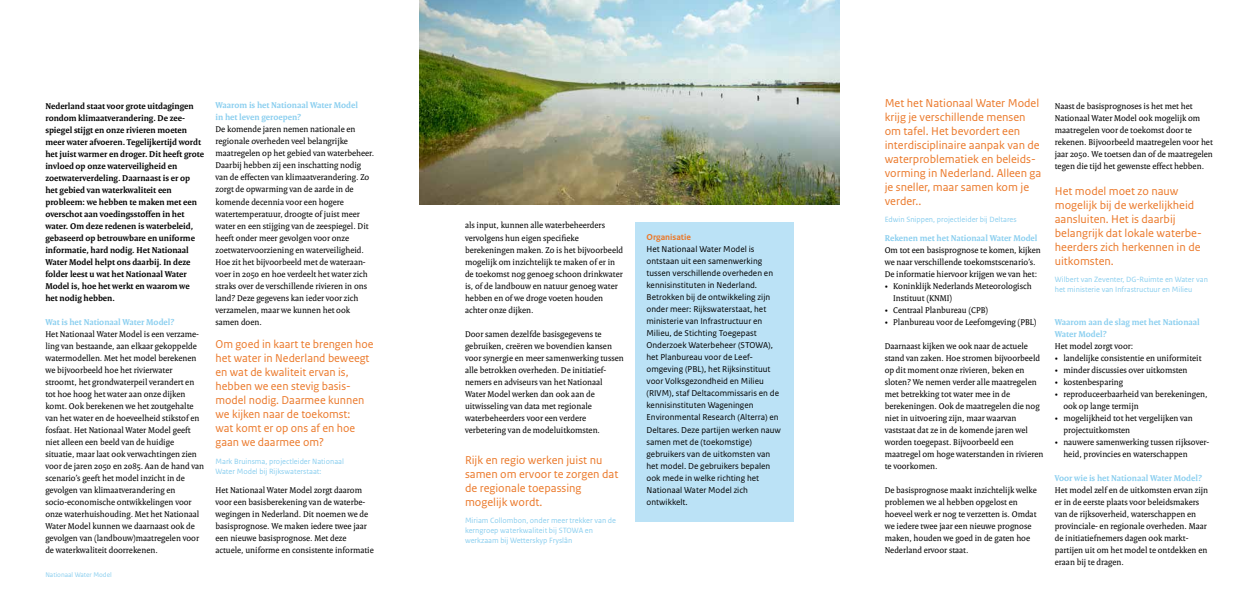
<style>
.page{position:relative;width:1259px;height:596px;background:#fff}
.page>*{position:absolute;margin:0;border:0;box-sizing:border-box;transform-origin:0 0}
.t1{font:12px/14px "Rijksoverheid Sans Text";color:#eb7829}
.t2{font:9px/12px "Rijksoverheid Serif";color:#000}
.t3{font:9px/12px "Rijksoverheid Sans Text";color:#000}
.t4{font:700 9px/12px "Rijksoverheid Serif";color:#000}
.t5{font:700 9px/12px "Rijksoverheid Serif";color:#89ceef}
.t6{font:700 9px "Rijksoverheid Sans Text";color:#eb7829}
.t7{font:8px/10px "Rijksoverheid Sans Text";color:#89ceef}
.t8{font:7px "Rijksoverheid Sans Text";color:#89ceef}
</style>
<div class="page">
<div style="left:635px;top:221px;width:159px;height:300px;background:#bbe2f6"></div>
<img style="left:420px;top:0;width:419px;height:204px">
<p class="t4" style="left:45px;top:99px;width:160px">Nederland staat voor grote uitdagingen rondom klimaatverandering. De zee&shy;spiegel stijgt en onze rivieren moeten meer water afvoeren. Tegelijkertijd wordt het juist warmer en droger. Dit heeft grote invloed op onze waterveiligheid en zoetwaterverdeling. Daarnaast is er op het gebied van waterkwaliteit een probleem: we hebben te maken met een overschot aan voedingsstoffen in het water. Om deze redenen is waterbeleid, gebaseerd op betrouwbare en uniforme informatie, hard nodig. Het Nationaal Water Model helpt ons daarbij. In deze folder leest u wat het Nationaal Water Model is, hoe het werkt en waarom we het nodig hebben.</p>
<p class="t5" style="left:45px;top:315px;width:130px">Wat is het Nationaal Water Model?</p>
<p class="t2" style="left:45px;top:327px;width:160px">Het Nationaal Water Model is een verzame&shy;ling van bestaande, aan elkaar gekoppelde watermodellen. Met het model berekenen we bijvoorbeeld hoe het rivierwater stroomt, het grondwaterpeil verandert en tot hoe hoog het water aan onze dijken komt. Ook berekenen we het zoutgehalte van het water en de hoeveelheid stikstof en fosfaat. Het Nationaal Water Model geeft niet alleen een beeld van de huidige situatie, maar laat ook verwachtingen zien voor de jaren 2050 en 2085. Aan de hand van scenario’s geeft het model inzicht in de gevolgen van klimaatverandering en socio-economische ontwikkelingen voor onze waterhuishouding. Met het Nationaal Water Model kunnen we daarnaast ook de gevolgen van (landbouw)maatregelen voor de waterkwaliteit doorrekenen.</p>
<p class="t8" style="left:45px;top:570px;width:68px">Nationaal Water Model</p>
<p class="t5" style="left:215px;top:99px;width:144px">Waarom is het Nationaal Water Model in het leven geroepen?</p>
<p class="t2" style="left:215px;top:123px;width:160px">De komende jaren nemen nationale en regionale overheden veel belangrijke maatregelen op het gebied van waterbeheer.<br>Daarbij hebben zij een inschatting nodig van de effecten van klimaatverandering. Zo zorgt de opwarming van de aarde in de komende decennia voor een hogere watertemperatuur, droogte of juist meer water en een stijging van de zeespiegel. Dit heeft onder meer gevolgen voor onze zoetwatervoorziening en waterveiligheid.<br>Hoe zit het bijvoorbeeld met de wateraan&shy;voer in 2050 en hoe verdeelt het water zich straks over de verschillende rivieren in ons land? Deze gegevens kan ieder voor zich verzamelen, maar we kunnen het ook samen doen.</p>
<p class="t2" style="left:465px;top:219px;width:159px">als input, kunnen alle waterbeheerders vervolgens hun eigen specifieke berekeningen maken. Zo is het bijvoorbeeld mogelijk om inzichtelijk te maken of er in de toekomst nog genoeg schoon drinkwater is, of de landbouw en natuur genoeg water hebben en of we droge voeten houden achter onze dijken.</p>
<p class="t2" style="left:465px;top:327px;width:160px">Door samen dezelfde basisgegevens te gebruiken, creëren we bovendien kansen voor synergie en meer samenwerking tussen alle betrokken overheden. De initiatief&shy;nemers en adviseurs van het Nationaal Water Model werken dan ook aan de uitwisseling van data met regionale waterbeheerders voor een verdere verbetering van de modeluitkomsten.</p>
<h1 class="t1" style="left:215px;top:337px;width:159px">Om goed in kaart te brengen hoe het water in Nederland beweegt en wat de kwaliteit ervan is, hebben we een stevig basis&shy;model nodig. Daarmee kunnen we kijken naar de toekomst:<br>wat komt er op ons af en hoe gaan we daarmee om?</h1>
<p class="t7" style="left:215px;top:456px;width:130px">Mark Bruinsma, projectleider Nationaal<br>Water Model bij Rijkswaterstaat:</p>
<h1 class="t1" style="left:465px;top:452px;width:155px">Rijk en regio werken juist nu samen om ervoor te zorgen dat de regionale toepassing mogelijk wordt.</h1>
<p class="t7" style="left:465px;top:515px;width:153px">Miriam Collombon, onder meer trekker van de kerngroep waterkwaliteit bij STOWA en werkzaam bij Wetterskyp Fryslân</p>
<p class="t2" style="left:215px;top:483px;width:160px">Het Nationaal Water Model zorgt daarom voor een basisberekening van de waterbe&shy;wegingen in Nederland. Dit noemen we de basisprognose. We maken iedere twee jaar een nieuwe basisprognose. Met deze actuele, uniforme en consistente informatie</p>
<p class="t6" style="left:646px;top:232px;width:46px">Organisatie</p>
<p class="t3" style="left:646px;top:243px;width:136px">Het Nationaal Water Model is ontstaan uit een samenwerking tussen verschillende overheden en kennisinstituten in Nederland.<br>Betrokken bij de ontwikkeling zijn onder meer: Rijkswaterstaat, het ministerie van Infrastructuur en<br>Milieu, de Stichting Toegepast<br>Onderzoek Waterbeheer (STOWA), het Planbureau voor de Leef&shy;omgeving (PBL), het Rijksinstituut voor Volksgezondheid en Milieu (RIVM), staf Deltacommissaris en de kennisinstituten Wageningen<br>Environmental Research (Alterra) en<br>Deltares. Deze partijen werken nauw samen met de (toekomstige) gebruikers van de uitkomsten van het model. De gebruikers bepalen ook mede in welke richting het<br>Nationaal Water Model zich ontwikkelt.</p>
<h1 class="t1" style="left:884px;top:96px;width:158px">Met het Nationaal Water Model krijg je verschillende mensen om tafel. Het bevordert een interdisciplinaire aanpak van de waterproblematiek en beleids&shy;vorming in Nederland. Alleen ga je sneller, maar samen kom je verder..</h1>
<p class="t7" style="left:884px;top:214px;width:134px">Edwin Snippen, projectleider bij Deltares</p>
<p class="t5" style="left:884px;top:231px;width:154px">Rekenen met het Nationaal Water Model</p>
<p class="t2" style="left:884px;top:243px;width:158px">Om tot een basisprognose te komen, kijken we naar verschillende toekomstscenario’s.<br>De informatie hiervoor krijgen we van het:</p>
<p class="t2" style="left:893px;top:279px;width:140px;text-indent:-9px">• Koninklijk Nederlands Meteorologisch<br>Instituut (KNMI)</p>
<p class="t2" style="left:884px;top:303px;width:105px">• Centraal Planbureau (CPB)</p>
<p class="t2" style="left:884px;top:315px;width:153px">• Planbureau voor de Leefomgeving (PBL)</p>
<p class="t2" style="left:884px;top:339px;width:160px">Daarnaast kijken we ook naar de actuele stand van zaken. Hoe stromen bijvoorbeeld op dit moment onze rivieren, beken en sloten? We nemen verder alle maatregelen met betrekking tot water mee in de berekeningen. Ook de maatregelen die nog niet in uitvoering zijn, maar waarvan vaststaat dat ze in de komende jaren wel worden toegepast. Bijvoorbeeld een maatregel om hoge waterstanden in rivieren te voorkomen.</p>
<p class="t2" style="left:884px;top:483px;width:154px">De basisprognose maakt inzichtelijk welke problemen we al hebben opgelost en hoeveel werk er nog te verzetten is. Omdat we iedere twee jaar een nieuwe prognose maken, houden we goed in de gaten hoe Nederland ervoor staat.</p>
<p class="t2" style="left:1054px;top:99px;width:160px">Naast de basisprognoses is het met het Nationaal Water Model ook mogelijk om maatregelen voor de toekomst door te rekenen. Bijvoorbeeld maatregelen voor het jaar 2050. We toetsen dan of de maatregelen tegen die tijd het gewenste effect hebben.</p>
<h1 class="t1" style="left:1054px;top:184px;width:148px">Het model moet zo nauw mogelijk bij de werkelijkheid aansluiten. Het is daarbij belangrijk dat lokale waterbe&shy;heerders zich herkennen in de uitkomsten.</h1>
<p class="t7" style="left:1054px;top:274px;width:155px">Wilbert van Zeventer, DG-Ruimte en Water van het ministerie van Infrastructuur en Milieu</p>
<p class="t5" style="left:1054px;top:315px;width:146px">Waarom aan de slag met het Nationaal<br>Water Model?</p>
<p class="t2" style="left:1054px;top:339px;width:80px">Het model zorgt voor:</p>
<p class="t2" style="left:1054px;top:351px;width:148px">• landelijke consistentie en uniformiteit</p>
<p class="t2" style="left:1054px;top:363px;width:134px">• minder discussies over uitkomsten</p>
<p class="t2" style="left:1054px;top:375px;width:70px">• kostenbesparing</p>
<p class="t2" style="left:1063px;top:387px;width:146px;text-indent:-9px">• reproduceerbaarheid van berekeningen, ook op lange termijn</p>
<p class="t2" style="left:1063px;top:411px;width:131px;text-indent:-9px">• mogelijkheid tot het vergelijken van projectuitkomsten</p>
<p class="t2" style="left:1063px;top:435px;width:147px;text-indent:-9px">• nauwere samenwerking tussen rijksover&shy;heid, provincies en waterschappen</p>
<p class="t5" style="left:1054px;top:471px;width:149px">Voor wie is het Nationaal Water Model?</p>
<p class="t2" style="left:1054px;top:483px;width:155px">Het model zelf en de uitkomsten ervan zijn er in de eerste plaats voor beleidsmakers van de rijksoverheid, waterschappen en provinciale- en regionale overheden. Maar de initiatiefnemers dagen ook markt&shy;partijen uit om het model te ontdekken en eraan bij te dragen.</p>
</div>
